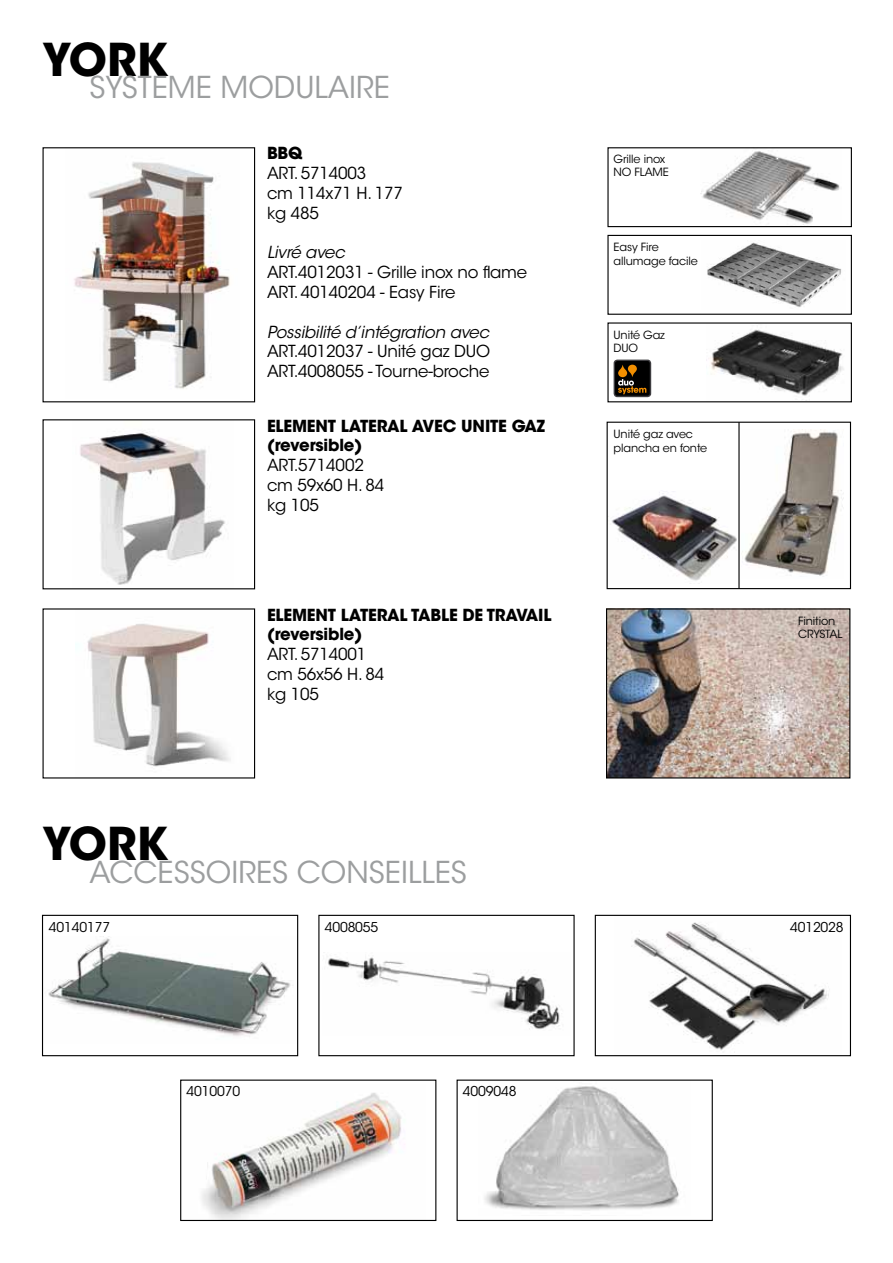
<style>
.page{position:relative;width:893px;height:1263px;background:#fff}
.page>*{position:absolute;margin:0;border:0;box-sizing:border-box;transform-origin:0 0}
.t1{font:700 45px "ITC Avant Garde Std";color:#000}
.t2{font:30px "ITC Avant Garde Std";color:#9c9e9f}
.t3{font:16.5px/19.8px "ITC Avant Garde Std";letter-spacing:-.01em;color:#000}
.t4{font:700 16.5px/19.8px "ITC Avant Garde Std";letter-spacing:-.01em;color:#000}
.t5{font:italic 16.5px "ITC Avant Garde Std";letter-spacing:-.01em;color:#000}
.t6{font:13.5px "ITC Avant Garde Std";letter-spacing:-.01em;color:#000}
.t7{font:11.25px/13.5px "ITC Avant Garde Std";letter-spacing:-.01em;color:#000}
</style>
<div class="page">
<img style="left:612px;top:491px;width:125px;height:90px">
<div style="left:607px;top:422px;width:244px;height:167px;border:1px solid #000"></div>
<img style="left:742px;top:430px;width:102px;height:147px">
<img style="left:74px;top:162px;width:156px;height:227px">
<img style="left:701px;top:151px;width:139px;height:74px">
<div style="left:607px;top:147px;width:245px;height:80px;border:1px solid #000"></div>
<img style="left:707px;top:242px;width:134px;height:65px">
<div style="left:607px;top:235px;width:245px;height:80px;border:1px solid #000"></div>
<img style="left:711px;top:329px;width:133px;height:67px">
<img style="left:608px;top:610px;width:240px;height:166px">
<div style="left:606px;top:608px;width:244px;height:170px;border:1px solid #000"></div>
<img style="left:80px;top:431px;width:145px;height:154px">
<img style="left:75px;top:624px;width:156px;height:143px">
<img style="left:631px;top:922px;width:198px;height:128px">
<div style="left:595px;top:915px;width:256px;height:141px;border:1px solid #000"></div>
<img style="left:202px;top:1093px;width:203px;height:126px">
<div style="left:180px;top:1079px;width:256px;height:142px;border:1px solid #000"></div>
<img style="left:328px;top:957px;width:232px;height:72px">
<div style="left:318px;top:915px;width:257px;height:141px;border:1px solid #000"></div>
<img style="left:484px;top:1086px;width:195px;height:125px">
<div style="left:457px;top:1079px;width:256px;height:142px;border:1px solid #000"></div>
<img style="left:48px;top:936px;width:243px;height:101px">
<div style="left:42px;top:915px;width:256px;height:141px;border:1px solid #000"></div>
<div style="left:614px;top:360px;width:36px;height:36px;background:#000;border-radius:3px"></div>
<div style="left:614px;top:360px;width:37px;height:37px;border:1px solid #3e3d40;border-radius:3px"></div>
<svg style="left:618px;top:365px;width:28px;height:29px"></svg>
<hr style="left:738px;top:422px;width:2px;height:167px;background:#000">
<h1 class="t1" style="left:43px;top:30px;width:127px">YORK</h1>
<h2 class="t2" style="left:89px;top:69px;width:302px">SYSTEME MODULAIRE</h2>
<p class="t4" style="left:267px;top:143px;width:37px">BBQ</p>
<p class="t3" style="left:267px;top:164px;width:137px">ART. 5714003<br>cm 114x71 H. 177 kg 485</p>
<p class="t5" style="left:267px;top:242px;width:79px">Livré avec</p>
<p class="t3" style="left:267px;top:263px;width:262px">ART.4012031 - Grille inox no flame<br>ART. 40140204 - Easy Fire</p>
<p class="t5" style="left:267px;top:322px;width:224px">Possibilité d’intégration avec</p>
<p class="t3" style="left:267px;top:342px;width:225px">ART.4012037 - Unité gaz DUO<br>ART.4008055 - Tourne-broche</p>
<p class="t4" style="left:267px;top:415px;width:280px">ELEMENT LATERAL AVEC UNITE GAZ (reversible)</p>
<p class="t3" style="left:267px;top:455px;width:119px">ART.5714002 cm 59x60 H. 84 kg 105</p>
<p class="t4" style="left:267px;top:605px;width:286px">ELEMENT LATERAL TABLE DE TRAVAIL (reversible)</p>
<p class="t3" style="left:267px;top:645px;width:119px">ART. 5714001 cm 56x56 H. 84 kg 105</p>
<h1 class="t1" style="left:43px;top:815px;width:127px">YORK</h1>
<h2 class="t2" style="left:89px;top:853px;width:379px">ACCESSOIRES CONSEILLES</h2>
<p class="t6" style="left:49px;top:919px;width:63px">40140177</p>
<p class="t6" style="left:325px;top:919px;width:55px">4008055</p>
<p class="t6" style="left:187px;top:1083px;width:55px">4010070</p>
<p class="t6" style="left:463px;top:1083px;width:55px">4009048</p>
<p class="t7" style="left:614px;top:152px;width:57px">Grille inox<br>NO FLAME</p>
<p class="t7" style="left:614px;top:240px;width:86px">Easy Fire allumage facile</p>
<p class="t7" style="left:614px;top:328px;width:53px">Unité Gaz<br>DUO</p>
<p class="t7" style="left:614px;top:427px;width:95px">Unité gaz avec plancha en fonte</p>
<p class="t7" style="left:798px;top:614px;width:46px">Finition<br>CRYSTAL</p>
<p class="t6" style="left:790px;top:919px;width:55px">4012028</p>
</div>
